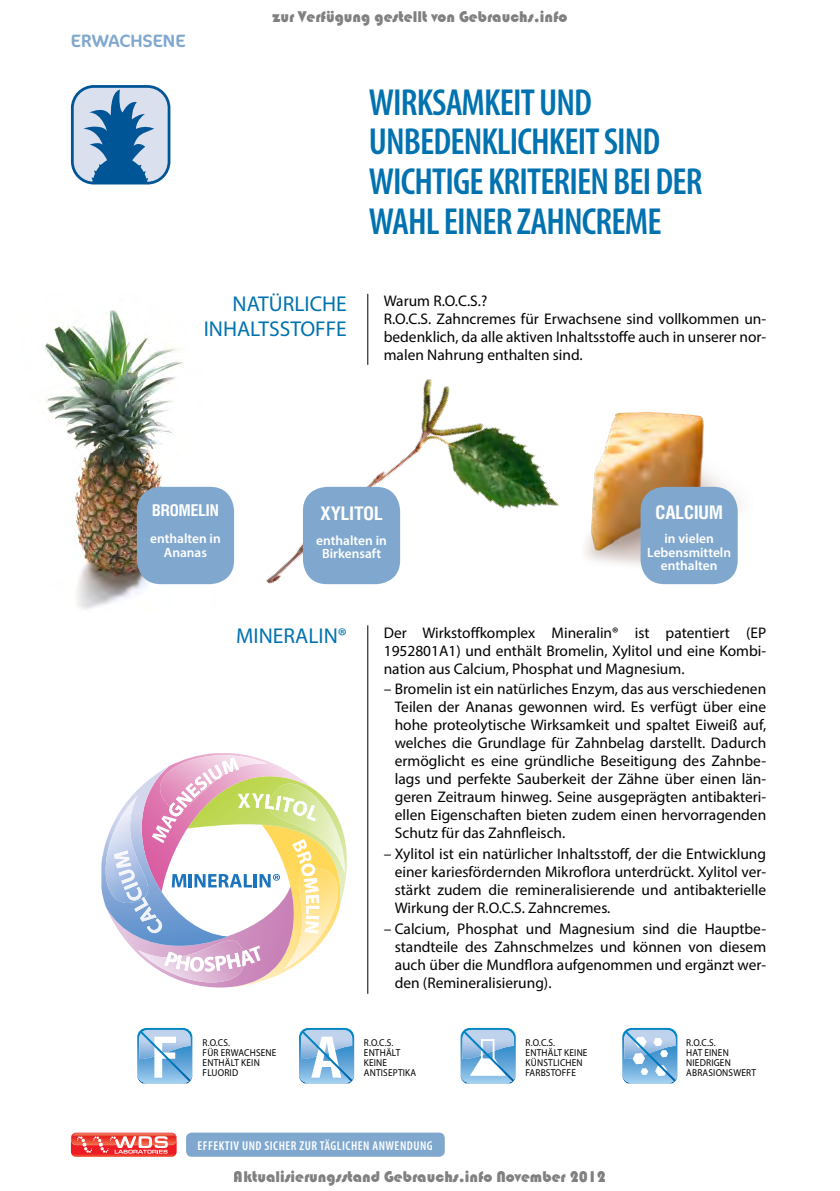
<style>
.page{position:relative;width:840px;height:1191px;background:#fff}
.page>*{position:absolute;margin:0;border:0;box-sizing:border-box;transform-origin:0 0}
.t1{font:600 condensed 37.8px/39.6px "Myriad Pro";letter-spacing:-.025em;color:#0072af}
.t2{font:21.6px/24.2px "Myriad Pro";color:#0072af;text-align:right}
.t3{font:700 18.8px "Helios Cond";color:#fff}
.t4{font:18px "Regina";color:#80a8cf}
.t5{font:700 16.2px "Helios Cond";color:#fff}
.t6{font:16px "Bauhaus 93";color:rgb(0 0 0/.5)}
.t7{font:15.4px/18px "Myriad Pro";color:#000;text-align:justify}
.t8{font:600 13.4px/13.4px "Myriad Pro";color:#fff;text-align:center}
.t9{font:600 condensed 12.8px "Myriad Pro";letter-spacing:.04em;color:#fff}
.t10{font:10px/10px "Myriad Pro";letter-spacing:.02em;color:#000;scale:.93 1}
</style>
<div class="page">
<div style="left:186px;top:1132px;width:258px;height:24px;background:#80a8cf;border-radius:6px"></div>
<svg style="left:71px;top:1132px;width:105px;height:24px;background:#f06963"></svg>
<div style="left:72px;top:86px;width:97px;height:97px;background:#dbe0ee;border-radius:22px"></div>
<div style="left:71px;top:85px;width:99px;height:99px;border:3px solid #005596;border-radius:22px"></div>
<svg style="left:83px;top:90px;width:71px;height:93px"></svg>
<hr style="left:367px;top:625px;width:1px;height:368px;background:#000">
<img style="left:601px;top:412px;width:139px;height:173px">
<img style="left:44px;top:310px;width:172px;height:300px">
<img style="left:266px;top:353px;width:335px;height:232px">
<div style="left:137px;top:487px;width:97px;height:97px;background:#80a8cf;border-radius:24px"></div>
<div style="left:640px;top:487px;width:97px;height:97px;background:#80a8cf;border-radius:24px"></div>
<div style="left:303px;top:487px;width:97px;height:97px;background:#80a8cf;border-radius:24px"></div>
<hr style="left:367px;top:294px;width:1px;height:71px;background:#000">
<svg style="left:101px;top:753px;width:246px;height:234px"></svg>
<svg style="left:137px;top:1028px;width:55px;height:55px;background:#90bfe3"></svg>
<svg style="left:299px;top:1028px;width:55px;height:56px"></svg>
<svg style="left:460px;top:1028px;width:55px;height:55px;background:#95c2e4"></svg>
<svg style="left:622px;top:1028px;width:55px;height:55px;background:#8ebee2"></svg>
<p class="t4" style="left:71px;top:31px;width:116px">ERWACHSENE</p>
<p class="t6" style="left:272px;top:7px;width:296px">zur Verfügung gestellt von Gebrauchs.info</p>
<h1 class="t1" style="left:369px;top:83px;width:335px">WIRKSAMKEIT UND<br>UNBEDENKLICHKEIT SIND<br>WICHTIGE KRITERIEN BEI DER<br>WAHL EINER ZAHNCREME</h1>
<h2 class="t2" style="left:203px;top:292px;width:144px">NATÜRLICHE<br>INHALTSSTOFFE</h2>
<p class="t7" style="left:383px;top:291px;width:384px;text-align:left">Warum R.O.C.S.?<br>R.O.C.S. Zahncremes für Erwachsene sind vollkommen un&shy;bedenklich, da alle aktiven Inhaltsstoffe auch in unserer nor&shy;malen Nahrung enthalten sind.</p>
<p class="t5" style="left:152px;top:501px;width:68px">BROMELIN</p>
<p class="t8" style="left:150px;top:532px;width:72px">enthalten in<br>Ananas</p>
<p class="t3" style="left:320px;top:502px;width:64px">XYLITOL</p>
<p class="t8" style="left:316px;top:533px;width:72px">enthalten in<br>Birkensaft</p>
<p class="t3" style="left:655px;top:501px;width:69px">CALCIUM</p>
<p class="t8" style="left:646px;top:532px;width:85px">in vielen<br>Lebensmitteln enthalten</p>
<h2 class="t2" style="left:236px;top:623px;width:112px">MINERALIN®</h2>
<p class="t7" style="left:383px;top:623px;width:384px">Der Wirkstoffkomplex Mineralin® ist patentiert (EP 1952801A1) und enthält Bromelin, Xylitol und eine Kombi&shy;nation aus Calcium, Phosphat und Magnesium.</p>
<p class="t7" style="left:394px;top:680px;width:373px;text-indent:-11px">– Bromelin ist ein natürliches Enzym, das aus verschiedenen Teilen der Ananas gewonnen wird. Es verfügt über eine hohe proteolytische Wirksamkeit und spaltet Eiweiß auf, welches die Grundlage für Zahnbelag darstellt. Dadurch ermöglicht es eine gründliche Beseitigung des Zahnbe&shy;lags und perfekte Sauberkeit der Zähne über einen län&shy;geren Zeitraum hinweg. Seine ausgeprägten antibakteri&shy;ellen Eigenschaften bieten zudem einen hervorragenden Schutz für das Zahnfleisch.</p>
<p class="t7" style="left:394px;top:845px;width:373px;text-indent:-11px">– Xylitol ist ein natürlicher Inhaltsstoff, der die Entwicklung einer kariesfördernden Mikroflora unterdrückt. Xylitol ver&shy;stärkt zudem die remineralisierende und antibakterielle Wirkung der R.O.C.S. Zahncremes.</p>
<p class="t7" style="left:394px;top:919px;width:373px;text-indent:-11px">– Calcium, Phosphat und Magnesium sind die Hauptbe&shy;standteile des Zahnschmelzes und können von diesem auch über die Mundflora aufgenommen und ergänzt wer&shy;den (Remineralisierung).</p>
<p class="t10" style="left:202px;top:1037px;width:31px">R.O.CS. für</p>
<p class="t10" style="left:221px;top:1047px;width:9px">Erwachsene</p>
<p class="t10" style="left:202px;top:1057px;width:7px">enth</p>
<p class="t10" style="left:225px;top:1057px;width:24px">ält kein</p>
<p class="t10" style="left:202px;top:1067px;width:12px">Fluorid</p>
<p class="t10" style="left:363px;top:1037px;width:33px">R.O.C.S. enth</p>
<p class="t10" style="left:386px;top:1047px;width:12px">ält</p>
<p class="t10" style="left:363px;top:1057px;width:13px">keine<br>Antiseptika</p>
<p class="t10" style="left:525px;top:1037px;width:33px">R.O.C.S. enth</p>
<p class="t10" style="left:547px;top:1047px;width:24px">ält keine</p>
<p class="t10" style="left:525px;top:1057px;width:11px">künstlichen<br>Farbstoffe</p>
<p class="t10" style="left:685px;top:1037px;width:33px">R.O.C.S. hat</p>
<p class="t10" style="left:704px;top:1047px;width:6px">einen</p>
<p class="t10" style="left:685px;top:1057px;width:13px">niedrigen<br>Abrasionswert</p>
<p class="t9" style="left:197px;top:1138px;width:237px">EFFEKTIV UND SICHER ZUR TÄGLICHEN ANWENDUNG</p>
<p class="t6" style="left:234px;top:1167px;width:373px">Aktualisierungsstand Gebrauchs.info November 2012</p>
</div>
